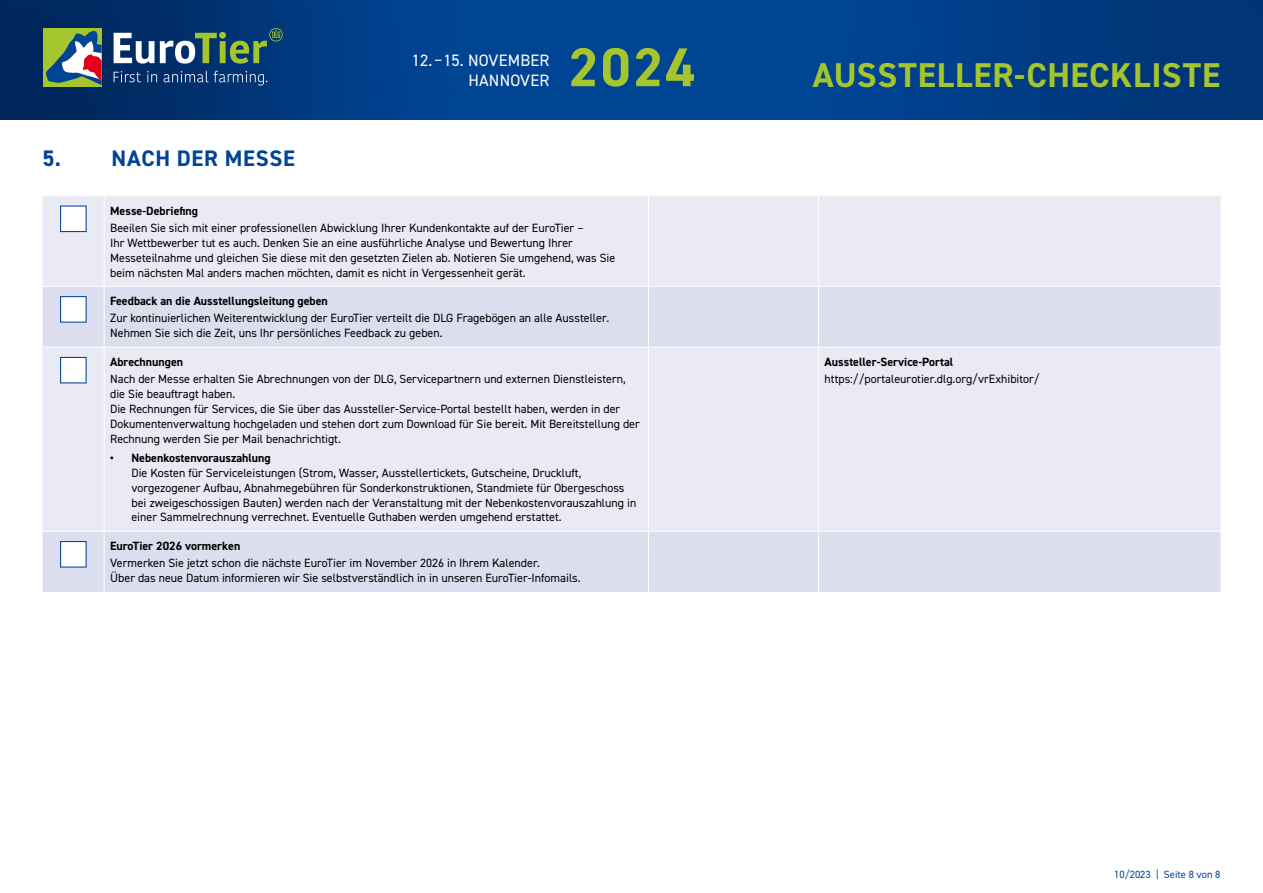
<style>
.page{position:relative;width:1263px;height:893px;background:#fff}
.page>*{position:absolute;margin:0;border:0;box-sizing:border-box;transform-origin:0 0}
.t1{font:700 54.75px "DIN2014";color:#a4c52d}
.t2{font:700 34.5px "DIN2014";letter-spacing:.025em;color:#a4c52d}
.Ü{font:700 22.5px "DIN2014";letter-spacing:.025em;color:#004494}
.t3{font:16.5px/19.5px "DIN2014";letter-spacing:.01em;color:#fff;text-align:right}
.fliesstabelle{font:12px/14.9px "DIN2014";color:#000}
.Ü_Tabelle{font:700 12px "DIN2014";color:#000}
.t4{font:10.5px "DIN2014";color:#004494}
.s1{font-weight:700}
</style>
<div class="page">
<img style="left:0;top:0;width:1263px;height:119px">
<div style="left:43px;top:28px;width:59px;height:59px;background:#a4c52d"></div>
<svg style="left:46px;top:31px;width:56px;height:54px"></svg>
<svg style="left:114px;top:28px;width:169px;height:36px"></svg>
<svg style="left:114px;top:71px;width:27px;height:11px"></svg>
<svg style="left:147px;top:71px;width:10px;height:11px"></svg>
<svg style="left:164px;top:71px;width:103px;height:15px;background:#244f84"></svg>
<div style="left:43px;top:196px;width:1177px;height:90px;background:#e9eaf4"></div>
<svg style="left:43px;top:287px;width:1177px;height:305px;background:#e3e4f1"></svg>
<hr style="left:104px;top:196px;width:1px;height:90px;background:#fff">
<hr style="left:648px;top:196px;width:1px;height:90px;background:#fff">
<hr style="left:818px;top:196px;width:1px;height:90px;background:#fff">
<hr style="left:104px;top:287px;width:1px;height:60px;background:#fff">
<hr style="left:648px;top:287px;width:1px;height:60px;background:#fff">
<hr style="left:818px;top:287px;width:1px;height:60px;background:#fff">
<hr style="left:43px;top:347px;width:61px;height:1px;background:#fff">
<hr style="left:104px;top:347px;width:544px;height:1px;background:#fff">
<hr style="left:104px;top:348px;width:1px;height:183px;background:#fff">
<hr style="left:648px;top:347px;width:171px;height:1px;background:#fff">
<hr style="left:648px;top:348px;width:1px;height:183px;background:#fff">
<hr style="left:819px;top:347px;width:401px;height:1px;background:#fff">
<hr style="left:818px;top:348px;width:1px;height:183px;background:#fff">
<hr style="left:43px;top:531px;width:61px;height:1px;background:#fff">
<hr style="left:104px;top:531px;width:544px;height:1px;background:#fff">
<hr style="left:104px;top:532px;width:1px;height:60px;background:#fff">
<hr style="left:648px;top:531px;width:171px;height:1px;background:#fff">
<hr style="left:648px;top:532px;width:1px;height:60px;background:#fff">
<hr style="left:819px;top:531px;width:401px;height:1px;background:#fff">
<hr style="left:818px;top:532px;width:1px;height:60px;background:#fff">
<div style="left:60px;top:206px;width:27px;height:26px;background:#fff;border:1px solid #004494"></div>
<div style="left:60px;top:296px;width:27px;height:27px;background:#fff;border:1px solid #004494"></div>
<div style="left:60px;top:357px;width:27px;height:26px;background:#fff;border:1px solid #004494"></div>
<div style="left:60px;top:541px;width:27px;height:27px;background:#fff;border:1px solid #004494"></div>
<p class="Ü" style="left:43px;top:144px;width:254px">5. NACH DER MESSE</p>
<h3 class="t3" style="left:412px;top:50px;width:139px">12.–15. NOVEMBER<br>HANNOVER</h3>
<h1 class="t1" style="left:569px;top:31px;width:128px">2024</h1>
<p class="Ü_Tabelle" style="left:110px;top:203px;width:89px">Messe-Debriefing</p>
<p class="fliesstabelle" style="left:110px;top:220px;width:507px">Beeilen Sie sich mit einer professionellen Abwicklung Ihrer Kundenkontakte auf der EuroTier –<br>Ihr Wettbewerber tut es auch. Denken Sie an eine ausführliche Analyse und Bewertung Ihrer Messeteilnahme und gleichen Sie diese mit den gesetzten Zielen ab. Notieren Sie umgehend, was Sie beim nächsten Mal anders machen möchten, damit es nicht in Vergessenheit gerät.</p>
<p class="Ü_Tabelle" style="left:110px;top:293px;width:219px">Feedback an die Ausstellungsleitung geben</p>
<p class="fliesstabelle" style="left:110px;top:311px;width:500px">Zur kontinuierlichen Weiterentwicklung der EuroTier verteilt die DLG Fragebögen an alle Aussteller.<br>Nehmen Sie sich die Zeit, uns Ihr persönliches Feedback zu geben.</p>
<p class="Ü_Tabelle" style="left:110px;top:354px;width:75px">Abrechnungen</p>
<p class="fliesstabelle" style="left:110px;top:371px;width:517px">Nach der Messe erhalten Sie Abrechnungen von der DLG, Servicepartnern und externen Dienstleistern, die Sie beauftragt haben.</p>
<p class="fliesstabelle" style="left:110px;top:401px;width:531px">Die Rechnungen für Services, die Sie über das Aussteller-Service-Portal bestellt haben, werden in der<br>Dokumentenverwaltung hochgeladen und stehen dort zum Download für Sie bereit. Mit Bereitstellung der<br>Rechnung werden Sie per Mail benachrichtigt.</p>
<p class="fliesstabelle" style="left:131px;top:450px;width:506px;text-indent:-21px"><span class="s1">• Nebenkostenvorauszahlung<br></span>Die Kosten für Serviceleistungen (Strom, Wasser, Ausstellertickets, Gutscheine, Druckluft, vorgezogener Aufbau, Abnahmegebühren für Sonderkonstruktionen, Standmiete für Obergeschoss bei zweigeschossigen Bauten) werden nach der Veranstaltung mit der Nebenkostenvorauszahlung in einer Sammelrechnung verrechnet. Eventuelle Guthaben werden umgehend erstattet.</p>
<p class="Ü_Tabelle" style="left:110px;top:538px;width:132px">EuroTier 2026 vormerken</p>
<p class="fliesstabelle" style="left:110px;top:556px;width:431px">Vermerken Sie jetzt schon die nächste EuroTier im November 2026 in Ihrem Kalender.</p>
<p class="fliesstabelle" style="left:110px;top:570px;width:472px">Über das neue Datum informieren wir Sie selbstverständlich in in unseren EuroTier-Infomails.</p>
<h2 class="t2" style="left:813px;top:52px;width:409px">AUSSTELLER-CHECKLISTE</h2>
<p class="Ü_Tabelle" style="left:825px;top:354px;width:130px">Aussteller-Service-Portal</p>
<p class="fliesstabelle" style="left:825px;top:371px;width:217px">https://portaleurotier.dlg.org/vrExhibitor/</p>
<p class="t4" style="left:1114px;top:868px;width:108px">10/2023 | Seite 8 von 8</p>
</div>
